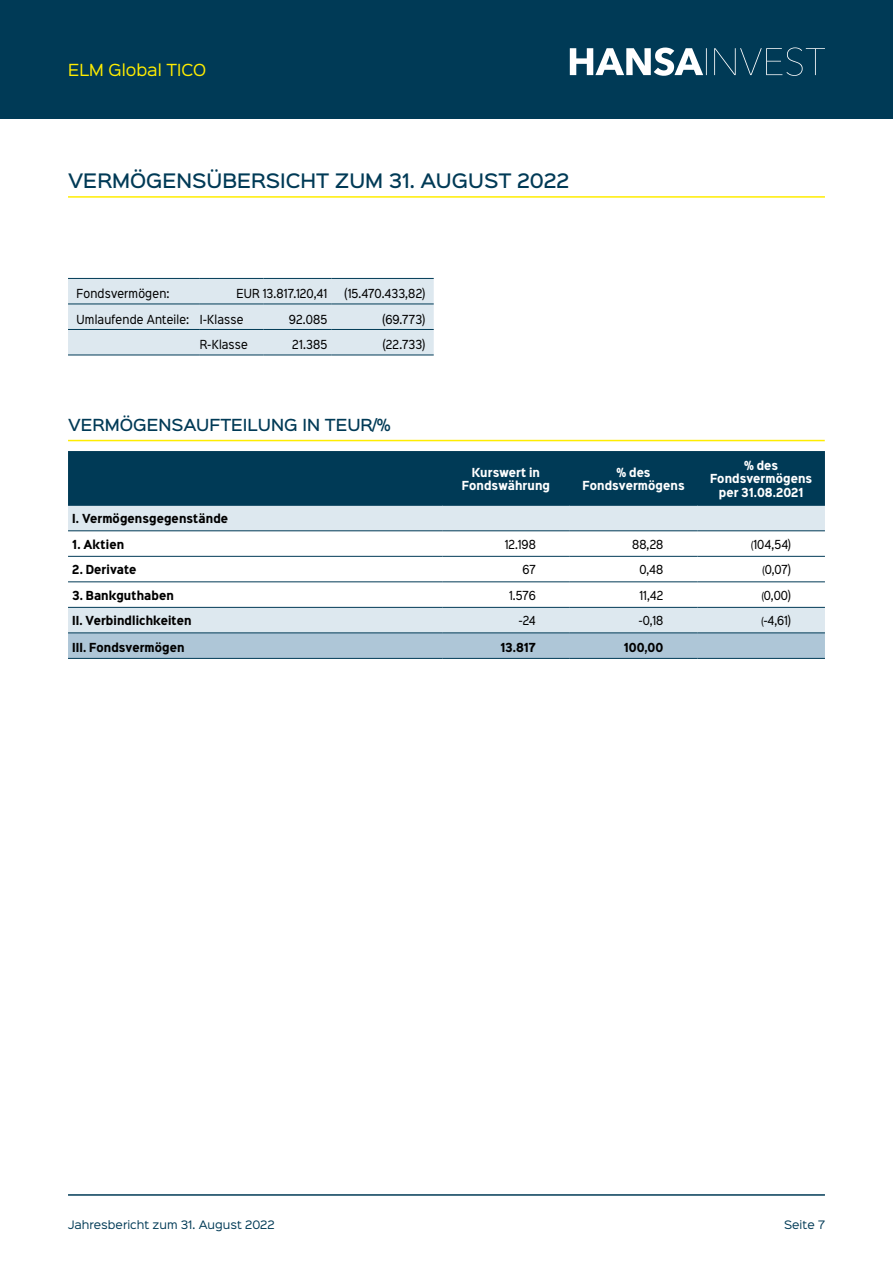
<style>
.page{position:relative;width:893px;height:1263px;background:#fff}
.page>*{position:absolute;margin:0;border:0;box-sizing:border-box;transform-origin:0 0}
.t1{font:500 18px "Sinkin Sans 500";color:#003a56}
.t2{font:500 15px "Sinkin Sans 500";color:#003a56}
.t3{font:15px "Sinkin Sans 400";color:#ffed00}
.t4{font:11.25px "Sinkin Sans Narrow W01 400 Rg";letter-spacing:.015em;color:#000}
.t5{font:700 11.25px "Sinkin Sans Narrow W01 700";letter-spacing:.01em;color:#000}
.t6{font:700 11.25px/13.5px "Sinkin Sans Narrow W01 700";letter-spacing:.005em;color:#fff;text-align:center}
.t7{font:10.5px "Sinkin Sans 400";color:#003a56}
.s1{font-size:9px}
</style>
<div class="page">
<div style="left:0;top:0;width:893px;height:119px;background:#003a56"></div>
<svg style="left:570px;top:47px;width:255px;height:29px"></svg>
<hr style="left:68px;top:1194px;width:757px;height:2px;background:#003a56">
<hr style="left:68px;top:196px;width:757px;height:2px;background:#ffed00">
<div style="left:68px;top:451px;width:757px;height:54px;background:#003a56"></div>
<svg style="left:68px;top:506px;width:757px;height:126px"></svg>
<svg style="left:68px;top:633px;width:757px;height:25px;background:#aac3d4"></svg>
<hr style="left:68px;top:505px;width:374px;height:1px;background:#003a56">
<hr style="left:442px;top:505px;width:128px;height:1px;background:#003a56">
<hr style="left:570px;top:505px;width:127px;height:1px;background:#003a56">
<hr style="left:697px;top:505px;width:128px;height:1px;background:#003a56">
<hr style="left:68px;top:556px;width:374px;height:1px;background:#003a56">
<hr style="left:442px;top:556px;width:128px;height:1px;background:#003a56">
<hr style="left:570px;top:556px;width:127px;height:1px;background:#003a56">
<hr style="left:697px;top:556px;width:128px;height:1px;background:#003a56">
<hr style="left:442px;top:530px;width:128px;height:1px;background:#003a56">
<hr style="left:570px;top:530px;width:127px;height:1px;background:#003a56">
<hr style="left:697px;top:530px;width:128px;height:1px;background:#003a56">
<hr style="left:442px;top:581px;width:128px;height:1px;background:#003a56">
<hr style="left:570px;top:581px;width:127px;height:1px;background:#003a56">
<hr style="left:697px;top:581px;width:128px;height:1px;background:#003a56">
<hr style="left:442px;top:607px;width:128px;height:1px;background:#003a56">
<hr style="left:570px;top:607px;width:127px;height:1px;background:#003a56">
<hr style="left:697px;top:607px;width:128px;height:1px;background:#003a56">
<hr style="left:68px;top:530px;width:374px;height:1px;background:#003a56">
<hr style="left:68px;top:581px;width:374px;height:1px;background:#003a56">
<hr style="left:68px;top:607px;width:374px;height:1px;background:#003a56">
<hr style="left:68px;top:632px;width:374px;height:1px;background:#003a56">
<hr style="left:442px;top:632px;width:128px;height:1px;background:#003a56">
<hr style="left:570px;top:632px;width:127px;height:1px;background:#003a56">
<hr style="left:697px;top:632px;width:128px;height:1px;background:#003a56">
<hr style="left:68px;top:658px;width:374px;height:1px;background:#003a56">
<hr style="left:442px;top:658px;width:128px;height:1px;background:#003a56">
<hr style="left:570px;top:658px;width:127px;height:1px;background:#003a56">
<hr style="left:697px;top:658px;width:128px;height:1px;background:#003a56">
<hr style="left:68px;top:440px;width:757px;height:1px;background:#ffed00">
<div style="left:68px;top:279px;width:366px;height:76px;background:#dde8ef"></div>
<hr style="left:68px;top:304px;width:132px;height:1px;background:#003a56">
<hr style="left:332px;top:304px;width:102px;height:1px;background:#003a56">
<hr style="left:68px;top:278px;width:132px;height:1px;background:#003a56">
<hr style="left:68px;top:329px;width:132px;height:1px;background:#003a56">
<hr style="left:68px;top:355px;width:132px;height:1px;background:#003a56">
<hr style="left:332px;top:278px;width:102px;height:1px;background:#003a56">
<hr style="left:200px;top:329px;width:64px;height:1px;background:#003a56">
<hr style="left:264px;top:329px;width:68px;height:1px;background:#003a56">
<hr style="left:332px;top:329px;width:102px;height:1px;background:#003a56">
<hr style="left:200px;top:355px;width:64px;height:1px;background:#003a56">
<hr style="left:264px;top:355px;width:68px;height:1px;background:#003a56">
<hr style="left:332px;top:355px;width:102px;height:1px;background:#003a56">
<hr style="left:200px;top:278px;width:64px;height:1px;background:#003a56">
<hr style="left:264px;top:278px;width:68px;height:1px;background:#003a56">
<hr style="left:200px;top:304px;width:64px;height:1px;background:#003a56">
<hr style="left:264px;top:304px;width:68px;height:1px;background:#003a56">
<h2 class="t3" style="left:68px;top:57px;width:140px">ELM Global TICO</h2>
<h1 class="t1" style="left:68px;top:165px;width:384px">VERMÖGENSÜBERSICHT ZUM 31. AUGUST</h1>
<h1 class="t1" style="left:517px;top:165px;width:54px">2022</h1>
<p class="t4" style="left:77px;top:286px;width:94px">Fondsvermögen:</p>
<p class="t4" style="left:237px;top:286px;width:92px">EUR 13.817.120,41</p>
<p class="t4" style="left:345px;top:286px;width:82px">(15.470.433,82)</p>
<p class="t4" style="left:77px;top:311px;width:168px">Umlaufende Anteile: I-Klasse</p>
<p class="t4" style="left:289px;top:311px;width:40px">92.085</p>
<p class="t4" style="left:382px;top:311px;width:44px">(69.773)</p>
<p class="t4" style="left:200px;top:337px;width:50px">R-Klasse</p>
<p class="t4" style="left:292px;top:337px;width:37px">21.385</p>
<p class="t4" style="left:383px;top:337px;width:44px">(22.733)</p>
<h2 class="t2" style="left:68px;top:412px;width:324px">VERMÖGENSAUFTEILUNG IN TEUR/%</h2>
<p class="t6" style="left:462px;top:465px;width:90px">Kurswert in<br>Fondswährung</p>
<p class="t6" style="left:583px;top:465px;width:104px">% des<br>Fondsvermögens</p>
<p class="t6" style="left:710px;top:458px;width:104px">% des<br>Fondsvermögens per 31.08.2021</p>
<p class="t5" style="left:72px;top:510px;width:157px">I. Vermögensgegenstände</p>
<p class="t5" style="left:72px;top:536px;width:53px">1. Aktien</p>
<p class="t4" style="left:505px;top:536px;width:32px">12.198</p>
<p class="t4" style="left:632px;top:536px;width:33px">88,28</p>
<p class="t4" style="left:751px;top:536px;width:41px"><span class="s1">(</span>104,54)</p>
<p class="t5" style="left:72px;top:562px;width:66px">2. Derivate</p>
<p class="t4" style="left:522px;top:562px;width:15px">67</p>
<p class="t4" style="left:639px;top:562px;width:25px">0,48</p>
<p class="t4" style="left:762px;top:562px;width:30px"><span class="s1">(</span>0,07)</p>
<p class="t5" style="left:72px;top:587px;width:103px">3. Bankguthaben</p>
<p class="t4" style="left:509px;top:587px;width:28px">1.576</p>
<p class="t4" style="left:639px;top:587px;width:25px">11,42</p>
<p class="t4" style="left:762px;top:587px;width:31px"><span class="s1">(</span>0,00)</p>
<p class="t5" style="left:72px;top:613px;width:121px">II. Verbindlichkeiten</p>
<p class="t4" style="left:519px;top:613px;width:18px">-24</p>
<p class="t4" style="left:639px;top:613px;width:26px">-0,18</p>
<p class="t4" style="left:761px;top:613px;width:31px"><span class="s1">(</span>-4,61)</p>
<p class="t5" style="left:72px;top:639px;width:114px">III. Fondsvermögen</p>
<p class="t5" style="left:500px;top:639px;width:37px">13.817</p>
<p class="t5" style="left:624px;top:639px;width:41px">100,00</p>
<p class="t7" style="left:68px;top:1216px;width:208px">Jahresbericht zum 31. August 2022</p>
<p class="t7" style="left:784px;top:1216px;width:42px">Seite 7</p>
</div>
